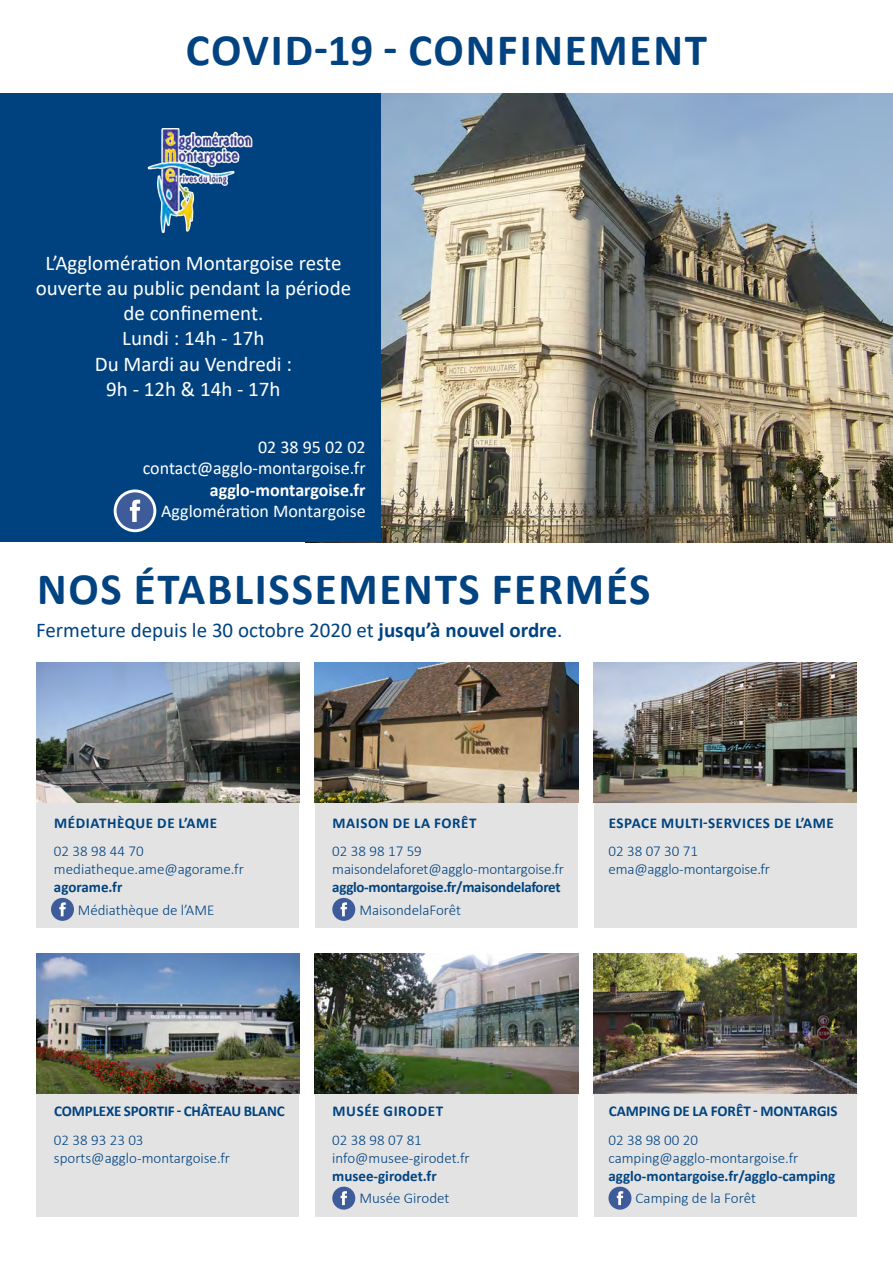
<style>
.page{position:relative;width:893px;height:1263px;background:#fff}
.page>*{position:absolute;margin:0;border:0;box-sizing:border-box;transform-origin:0 0}
.t1{font:700 45px "Calibri";letter-spacing:.04em;color:#004380}
.t2{font:21px/25.2px "Calibri";color:#fff;text-align:center}
.t3{font:21px "Calibri";color:#004380}
.t4{font:18px/21.6px "Calibri";color:#fff;text-align:right}
.t5{font:700 18px "Calibri";color:#fff}
.t6{font:300 15px/18px "Calibri";color:#004380}
.t7{font:700 15px "Calibri";color:#004380}
.t8{font:700 15px "Calibri";letter-spacing:.04em;color:#004380}
.t9{font:700 15px "Calibri";letter-spacing:-.02em;color:#004380}
.s1{font-weight:700}
</style>
<div class="page">
<div style="left:594px;top:993px;width:262px;height:224px;background:#e3e3e3"></div>
<div style="left:315px;top:993px;width:263px;height:224px;background:#e3e3e3"></div>
<div style="left:36px;top:993px;width:263px;height:224px;background:#e3e3e3"></div>
<div style="left:594px;top:704px;width:262px;height:224px;background:#e3e3e3"></div>
<div style="left:315px;top:704px;width:263px;height:224px;background:#e3e3e3"></div>
<div style="left:36px;top:704px;width:263px;height:224px;background:#e3e3e3"></div>
<img style="left:381px;top:94px;width:512px;height:448px">
<div style="left:0;top:94px;width:381px;height:448px;background:#004280"></div>
<img style="left:147px;top:127px;width:106px;height:107px">
<img style="left:36px;top:662px;width:264px;height:141px">
<img style="left:315px;top:662px;width:263px;height:141px">
<img style="left:593px;top:662px;width:264px;height:141px">
<img style="left:36px;top:954px;width:264px;height:140px">
<img style="left:315px;top:954px;width:263px;height:140px">
<img style="left:593px;top:954px;width:264px;height:140px">
<svg style="left:114px;top:489px;width:42px;height:43px"></svg>
<div style="left:117px;top:492px;width:36px;height:37px;background:#3d5c99;border-radius:50%"></div>
<svg style="left:130px;top:500px;width:10px;height:22px"></svg>
<div style="left:51px;top:898px;width:23px;height:23px;background:#3d5c99;border-radius:50%"></div>
<svg style="left:59px;top:902px;width:7px;height:14px"></svg>
<div style="left:332px;top:898px;width:23px;height:23px;background:#3d5c99;border-radius:50%"></div>
<svg style="left:341px;top:902px;width:6px;height:14px"></svg>
<div style="left:332px;top:1187px;width:23px;height:22px;background:#3d5c99;border-radius:50%"></div>
<svg style="left:341px;top:1191px;width:6px;height:14px"></svg>
<div style="left:608px;top:1187px;width:23px;height:22px;background:#3d5c99;border-radius:50%"></div>
<svg style="left:617px;top:1191px;width:6px;height:14px"></svg>
<h1 class="t1" style="left:186px;top:19px;width:523px">COVID-19 - CONFINEMENT</h1>
<h2 class="t2" style="left:36px;top:250px;width:317px">L’Agglomération Montargoise reste ouverte au public pendant la période de confinement.<br>Lundi : 14h - 17h<br>Du Mardi au Vendredi :<br>9h - 12h &amp; 14h - 17h</h2>
<p class="t4" style="left:143px;top:435px;width:224px">02 38 95 02 02 contact@agglo-montargoise.fr</p>
<p class="t5" style="left:210px;top:477px;width:157px">agglo-montargoise.fr</p>
<p class="t4" style="left:161px;top:500px;width:206px">Agglomération Montargoise</p>
<h1 class="t1" style="left:37px;top:557px;width:615px">NOS ÉTABLISSEMENTS FERMÉS</h1>
<h2 class="t3" style="left:36px;top:615px;width:528px">Fermeture depuis le 30 octobre 2020 et <span class="s1">jusqu’à nouvel ordre</span>.</h2>
<p class="t8" style="left:54px;top:812px;width:164px">MÉDIATHÈQUE DE L’AME</p>
<p class="t6" style="left:54px;top:842px;width:191px">02 38 98 44 70 mediatheque.ame@agorame.fr</p>
<p class="t7" style="left:54px;top:877px;width:70px">agorame.fr</p>
<p class="t6" style="left:78px;top:901px;width:138px">Médiathèque de l’AME</p>
<p class="t8" style="left:333px;top:812px;width:146px">MAISON DE LA FORÊT</p>
<p class="t6" style="left:332px;top:842px;width:233px">02 38 98 17 59 maisondelaforet@agglo-montargoise.fr</p>
<p class="t9" style="left:332px;top:877px;width:230px">agglo-montargoise.fr/maisondelaforet</p>
<p class="t6" style="left:359px;top:901px;width:103px">MaisondelaForêt</p>
<p class="t8" style="left:609px;top:812px;width:227px">ESPACE MULTI-SERVICES DE L’AME</p>
<p class="t6" style="left:608px;top:842px;width:163px">02 38 07 30 71 ema@agglo-montargoise.fr</p>
<p class="t7" style="left:54px;top:1100px;width:232px">COMPLEXE SPORTIF - CHÂTEAU BLANC</p>
<p class="t6" style="left:54px;top:1130px;width:178px">02 38 93 23 03 sports@agglo-montargoise.fr</p>
<p class="t8" style="left:333px;top:1100px;width:112px">MUSÉE GIRODET</p>
<p class="t6" style="left:332px;top:1130px;width:139px">02 38 98 07 81 info@musee-girodet.fr</p>
<p class="t7" style="left:332px;top:1165px;width:106px">musee-girodet.fr</p>
<p class="t6" style="left:359px;top:1189px;width:91px">Musée Girodet</p>
<p class="t7" style="left:609px;top:1100px;width:230px">CAMPING DE LA FORÊT - MONTARGIS</p>
<p class="t6" style="left:608px;top:1130px;width:191px">02 38 98 00 20 camping@agglo-montargoise.fr</p>
<p class="t7" style="left:608px;top:1165px;width:228px">agglo-montargoise.fr/agglo-camping</p>
<p class="t6" style="left:636px;top:1189px;width:122px">Camping de la Forêt</p>
</div>
